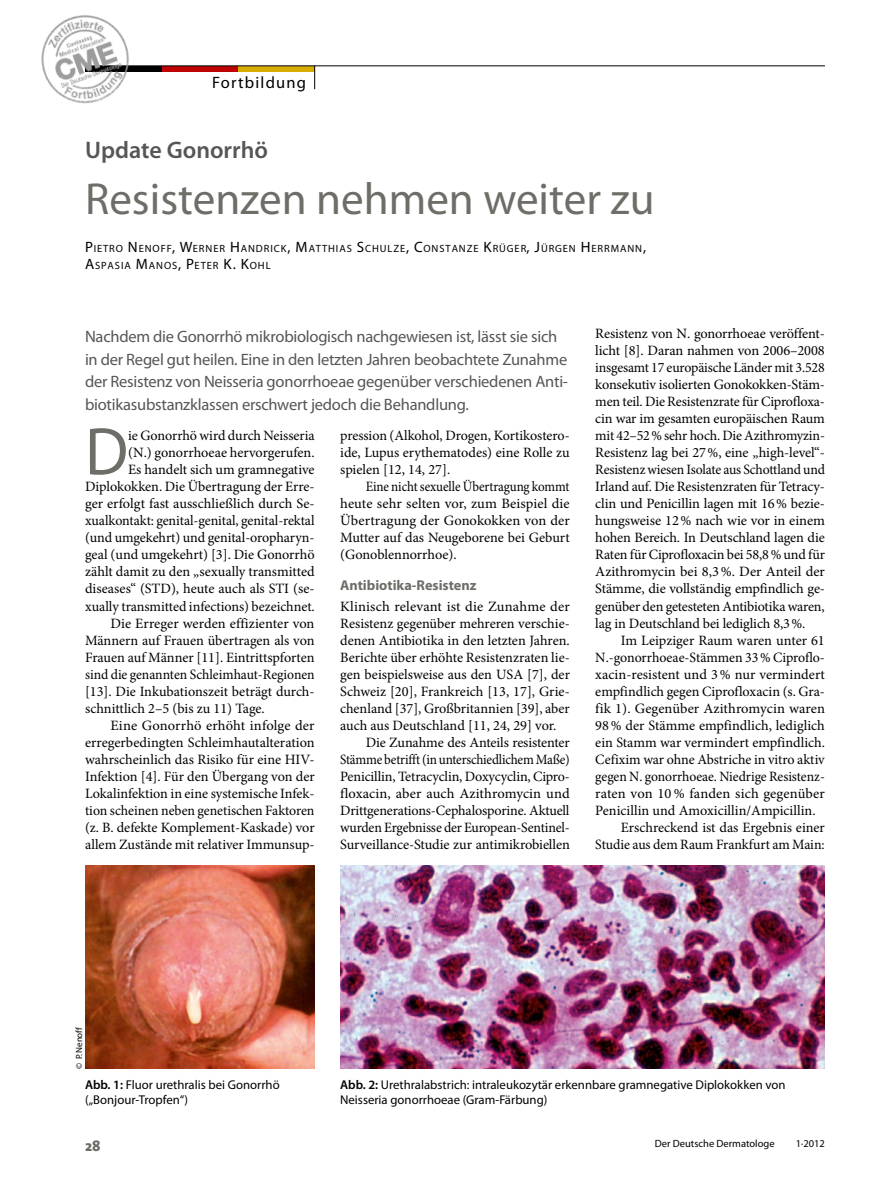
<style>
.page{position:relative;width:893px;height:1187px;background:#fff}
.page>*{position:absolute;margin:0;border:0;box-sizing:border-box;transform-origin:0 0}
.FB_06_Initial_copy{font:67.95px "Myriad Pro";color:#6e6d67;scale:.95 1}
.FB_02_head_30{font:45px "Myriad Pro";color:#6e6d67}
.FB_01_dachzeile{font:600 24px "Myriad Pro";color:#565655}
.FB_05_vorspann{font:16.5px/22.5px "Myriad Pro";letter-spacing:-.015em;color:#565655}
.t1{font:16.5px "Myriad Pro";letter-spacing:.075em;color:#000}
.t2{font:800 15px "The Sans";color:#6e6d67}
.BP_08_copy_einzug{font:14.25px/17px "Minion Pro";letter-spacing:-.005em;color:#000;text-align:justify}
.FB_06_Initial_copy-2{font:14.25px/17px "Minion Pro";letter-spacing:-.005em;color:#000;text-align:right}
.FB_07_copy{font:14.25px/17px "Minion Pro";color:#000;text-align:justify}
.BP_08_copy_einzug-2{font:14.25px/17px "Minion Pro";letter-spacing:-.005em;color:#000;text-align:justify;scale:.92 1}
.FB_09_zwischen{font:700 14.25px "Myriad Pro";color:#6e6d67}
._07a_bu{font:12.75px/15px "Myriad Pro";color:#000}
.FB_04_autor{font:10.5px/17px "Myriad Pro";letter-spacing:.085em;color:#000}
.t3{font:10.5px "Myriad Pro";color:#000}
._07b_fotocredit{font:9px "Myriad Pro";letter-spacing:-.015em;color:#000}
.s1{font-size:15px}
.s2{font-weight:600}
</style>
<div class="page">
<div style="left:162px;top:66px;width:76px;height:5px;background:#c00304"></div>
<div style="left:85px;top:66px;width:77px;height:5px;background:#000"></div>
<div style="left:238px;top:66px;width:77px;height:5px;background:#d7ae00"></div>
<hr style="left:85px;top:66px;width:740px;height:1px;background:#000">
<svg style="left:314px;top:66px;width:1px;height:23px"></svg>
<img style="left:41px;top:15px;width:91px;height:89px">
<img style="left:85px;top:865px;width:230px;height:203px">
<img style="left:340px;top:865px;width:485px;height:203px">
<p class="t1" style="left:212px;top:72px;width:96px">Fortbildung</p>
<p class="FB_01_dachzeile" style="left:85px;top:134px;width:184px">Update Gonorrhö</p>
<p class="FB_02_head_30" style="left:85px;top:171px;width:571px">Resistenzen nehmen weiter zu</p>
<p class="FB_04_autor" style="left:85px;top:240px;width:563px"><span class="s1">P</span>IETRO <span class="s1">N</span>ENOFF<span class="s1">, W</span>ERNER <span class="s1">H</span>ANDRICK<span class="s1">, M</span>ATTHIAS <span class="s1">S</span>CHULZE<span class="s1">, C</span>ONSTANZE <span class="s1">K</span>RÜGER<span class="s1">, J</span>ÜRGEN <span class="s1">H</span>ERRMANN<span class="s1">,<br>A</span>SPASIA <span class="s1">M</span>ANOS<span class="s1">, P</span>ETER <span class="s1">K. K</span>OHL</p>
<p class="FB_05_vorspann" style="left:85px;top:325px;width:484px">Nachdem die Gonorrhö mikrobiologisch nachgewiesen ist, lässt sie sich in der Regel gut heilen. Eine in den letzten Jahren beobachtete Zunahme der Resistenz von Neisseria gonorrhoeae gegenüber verschiedenen Anti&shy;biotikasubstanzklassen erschwert jedoch die Behandlung.</p>
<p class="FB_06_Initial_copy" style="left:85px;top:409px;width:47px">D</p>
<p class="FB_06_Initial_copy-2" style="left:85px;top:427px;width:231px">ie Gonorrhö wird durch Neisseria<br>(N.) gonorrhoeae hervorgerufen.<br>Es handelt sich um gramnegative Diplokokken. Die Übertragung der Erre&shy;ger erfolgt fast ausschließlich durch Se&shy;xualkontakt: genital-genital, genital-rektal (und umgekehrt) und genital-oropharyn&shy;geal (und umgekehrt) [3]. Die Gonorrhö zählt damit zu den „sexually transmitted diseases“ (STD), heute auch als STI (se&shy;xually transmitted infections) bezeichnet.</p>
<p class="BP_08_copy_einzug" style="left:85px;top:614px;width:231px;text-indent:26px">Die Erreger werden effizienter von Männern auf Frauen übertragen als von Frauen auf Männer [11]. Eintrittspforten sind die genannten Schleimhaut-Regionen [13]. Die Inkubationszeit beträgt durch&shy;schnittlich 2–5 (bis zu 11) Tage.</p>
<p class="BP_08_copy_einzug" style="left:85px;top:716px;width:231px;text-indent:26px">Eine Gonorrhö erhöht infolge der erregerbedingten Schleimhautalteration wahrscheinlich das Risiko für eine HIV-Infektion [4]. Für den Übergang von der Lokalinfektion in eine systemische Infek&shy;tion scheinen neben genetischen Faktoren (z. B. defekte Komplement-Kaskade) vor allem Zustände mit relativer Immunsup-</p>
<p class="BP_08_copy_einzug" style="left:340px;top:427px;width:231px">pression (Alkohol, Drogen, Kortikostero&shy;ide, Lupus erythematodes) eine Rolle zu spielen [12, 14, 27].</p>
<p class="BP_08_copy_einzug-2" style="left:340px;top:478px;width:251px;text-indent:26px">Eine nicht sexuelle Übertragung kommt heute sehr selten vor, zum Beispiel die Übertragung der Gonokokken von der Mutter auf das Neugeborene bei Geburt (Gonoblennorrhoe).</p>
<p class="FB_09_zwischen" style="left:340px;top:576px;width:138px">Antibiotika-Resistenz</p>
<p class="FB_07_copy" style="left:340px;top:597px;width:231px">Klinisch relevant ist die Zunahme der Resistenz gegenüber mehreren verschie&shy;denen Antibiotika in den letzten Jahren.<br>Berichte über erhöhte Resistenzraten lie&shy;gen beispielsweise aus den USA [7], der Schweiz [20], Frankreich [13, 17], Grie&shy;chenland [37], Großbritannien [39], aber auch aus Deutschland [11, 24, 29] vor.</p>
<p class="BP_08_copy_einzug" style="left:340px;top:733px;width:231px;text-indent:26px">Die Zunahme des Anteils resistenter Stämme betrifft (in unterschiedlichem Maße)<br>Penicillin, Tetracyclin, Doxycyclin, Cipro&shy;floxacin, aber auch Azithromycin und Drittgenerations-Cephalosporine. Aktuell wurden Ergebnisse der European-Sentinel-Surveillance-Studie zur antimikrobiellen</p>
<p class="BP_08_copy_einzug" style="left:595px;top:325px;width:231px">Resistenz von N. gonorrhoeae veröffent&shy;licht [8]. Daran nahmen von 2006–2008 insgesamt 17 europäische Länder mit 3.528 konsekutiv isolierten Gonokokken-Stäm&shy;men teil. Die Resistenzrate für Ciprofloxa&shy;cin war im gesamten europäischen Raum mit 42–52% sehr hoch. Die Azithromyzin-Resistenz lag bei 27%, eine „high-level“- Resistenz wiesen Isolate aus Schottland und Irland auf. Die Resistenzraten für Tetracy&shy;clin und Penicillin lagen mit 16% bezie&shy;hungsweise 12% nach wie vor in einem hohen Bereich. In Deutschland lagen die Raten für Ciprofloxacin bei 58,8% und für Azithromycin bei 8,3%. Der Anteil der Stämme, die vollständig empfindlich ge&shy;genüber den getesteten Antibiotika waren, lag in Deutschland bei lediglich 8,3%.</p>
<p class="BP_08_copy_einzug" style="left:595px;top:631px;width:231px;text-indent:26px">Im Leipziger Raum waren unter 61<br>N.-gonorrhoeae-Stämmen 33% Ciproflo&shy;xacin-resistent und 3% nur vermindert empfindlich gegen Ciprofloxacin (s. Gra&shy;fik 1). Gegenüber Azithromycin waren 98% der Stämme empfindlich, lediglich ein Stamm war vermindert empfindlich.<br>Cefixim war ohne Abstriche in vitro aktiv gegen N. gonorrhoeae. Niedrige Resistenz&shy;raten von 10% fanden sich gegenüber Penicillin und Amoxicillin/Ampicillin.</p>
<p class="BP_08_copy_einzug" style="left:595px;top:818px;width:231px;text-align:right">Erschreckend ist das Ergebnis einer<br>Studie aus dem Raum Frankfurt am Main:</p>
<p class="_07b_fotocredit" style="left:73px;top:1068px;width:43px;rotate:-90deg">© P. Nenoff</p>
<p class="_07a_bu" style="left:85px;top:1077px;width:196px"><span class="s2">Abb. 1:</span> Fluor urethralis bei Gonorrhö („Bonjour-Tropfen“)</p>
<p class="_07a_bu" style="left:340px;top:1077px;width:447px"><span class="s2">Abb. 2:</span> Urethralabstrich: intraleukozytär erkennbare gramnegative Diplokokken von<br>Neisseria gonorrhoeae (Gram-Färbung)</p>
<p class="t2" style="left:85px;top:1135px;width:17px">28</p>
<p class="t3" style="left:655px;top:1137px;width:121px">Der Deutsche Dermatologe</p>
<p class="t3" style="left:796px;top:1137px;width:31px">1·2012</p>
</div>
